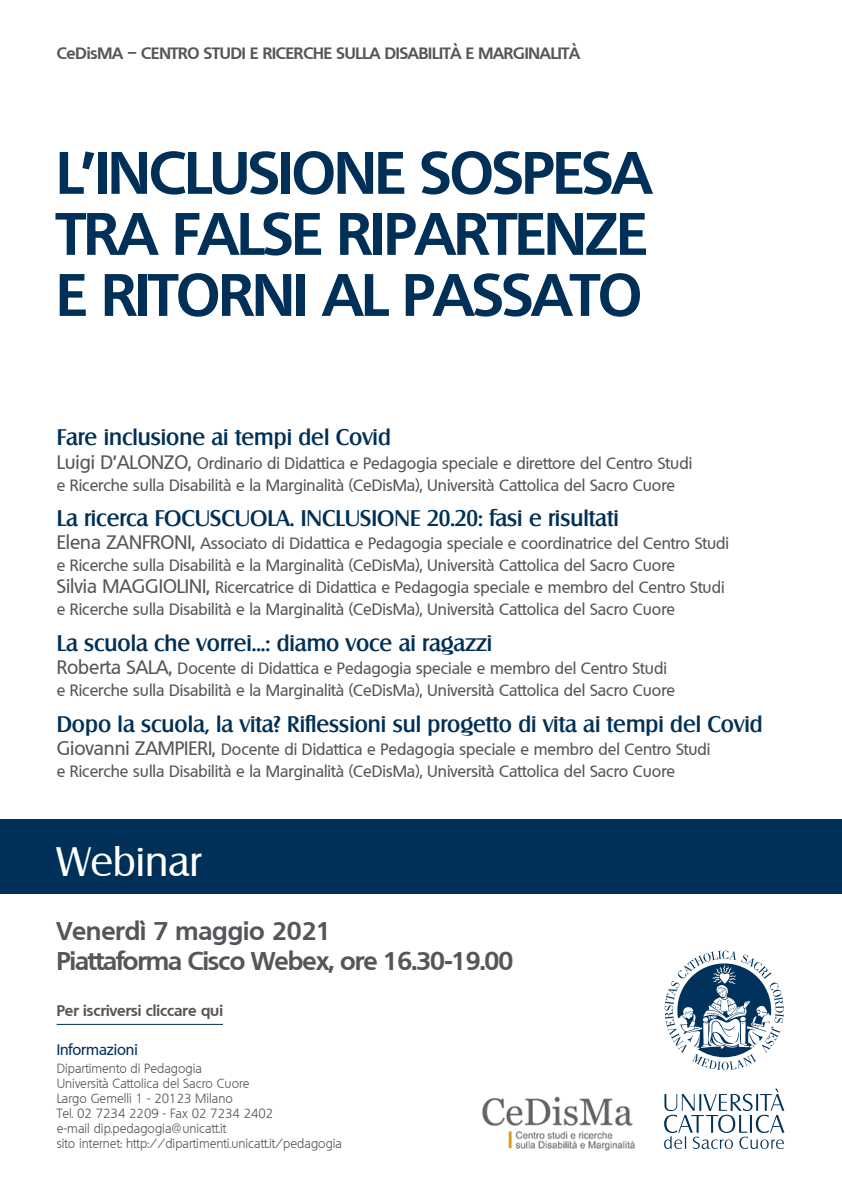
<style>
.page{position:relative;width:842px;height:1191px;background:#fff}
.page>*{position:absolute;margin:0;border:0;box-sizing:border-box;transform-origin:0 0}
.t1{font:700 58px/61px "Quebec";letter-spacing:-.015em;color:#003057;text-align:justify}
.t2{font:40px "Salzburg";color:#fff}
.t3{font:700 25px/30px "Quebec";letter-spacing:-.03em;color:#54565a}
.t4{font:500 22px "Salzburg";color:#003057}
.t5{font:500 16px/22px "Quebec";color:#54565a}
.t6{font:700 16px "Quebec";letter-spacing:-.01em;color:#54565a}
.t7{font:700 15px "Quebec";color:#54565a}
.t8{font:500 15px "Quebec";color:#003057}
.t9{font:300 13px/15px "Quebec";color:#54565a}
.s1{font-size:19px}
</style>
<div class="page">
<div style="left:0;top:819px;width:842px;height:75px;background:#003057"></div>
<svg style="left:664px;top:950px;width:120px;height:120px"></svg>
<svg style="left:664px;top:1088px;width:120px;height:61px"></svg>
<img style="left:482px;top:1096px;width:153px;height:55px">
<hr style="left:57px;top:1024px;width:166px;height:1px;background:#003057">
<p class="t6" style="left:57px;top:43px;width:525px">CeDisMA – CENTRO STUDI E RICERCHE SULLA DISABILITÀ E MARGINALITÀ</p>
<h1 class="t1" style="left:57px;top:141px;width:597px">L’INCLUSIONE SOSPESA TRA FALSE RIPARTENZE E RITORNI AL PASSATO</h1>
<h3 class="t4" style="left:57px;top:424px;width:336px">Fare inclusione ai tempi del Covid</h3>
<p class="t5" style="left:57px;top:451px;width:637px"><span class="s1">Luigi D’ALONZO,</span> Ordinario di Didattica e Pedagogia speciale e direttore del Centro Studi e Ricerche sulla Disabilità e la Marginalità (CeDisMa), Università Cattolica del Sacro Cuore</p>
<h3 class="t4" style="left:57px;top:505px;width:564px">La ricerca FOCUSCUOLA. INCLUSIONE 20.20: fasi e risultati</h3>
<p class="t5" style="left:57px;top:532px;width:674px"><span class="s1">Elena ZANFRONI,</span> Associato di Didattica e Pedagogia speciale e coordinatrice del Centro Studi e Ricerche sulla Disabilità e la Marginalità (CeDisMa), Università Cattolica del Sacro Cuore<br><span class="s1">Silvia MAGGIOLINI,</span> Ricercatrice di Didattica e Pedagogia speciale e membro del Centro Studi e Ricerche sulla Disabilità e la Marginalità (CeDisMa), Università Cattolica del Sacro Cuore</p>
<h3 class="t4" style="left:57px;top:629px;width:437px">La scuola che vorrei...: diamo voce ai ragazzi</h3>
<p class="t5" style="left:57px;top:657px;width:620px"><span class="s1">Roberta SALA,</span> Docente di Didattica e Pedagogia speciale e membro del Centro Studi e Ricerche sulla Disabilità e la Marginalità (CeDisMa), Università Cattolica del Sacro Cuore</p>
<h3 class="t4" style="left:57px;top:710px;width:707px">Dopo la scuola, la vita? Riflessioni sul progetto di vita ai tempi del Covid</h3>
<p class="t5" style="left:57px;top:738px;width:655px"><span class="s1">Giovanni ZAMPIERI,</span> Docente di Didattica e Pedagogia speciale e membro del Centro Studi e Ricerche sulla Disabilità e la Marginalità (CeDisMa), Università Cattolica del Sacro Cuore</p>
<h2 class="t2" style="left:57px;top:837px;width:146px">Webinar</h2>
<h3 class="t3" style="left:57px;top:915px;width:458px">Venerdì 7 maggio 2021<br>Piattaforma Cisco Webex, ore 16.30-19.00</h3>
<p class="t7" style="left:57px;top:1000px;width:168px">Per iscriversi cliccare qui</p>
<p class="t8" style="left:57px;top:1040px;width:83px">Informazioni</p>
<p class="t9" style="left:57px;top:1061px;width:287px">Dipartimento di Pedagogia<br>Università Cattolica del Sacro Cuore<br>Largo Gemelli 1 - 20123 Milano<br>Tel. 02 7234 2209 - Fax 02 7234 2402<br>e-mail dip.pedagogia@unicatt.it<br>sito internet: http://dipartimenti.unicatt.it/pedagogia</p>
</div>
